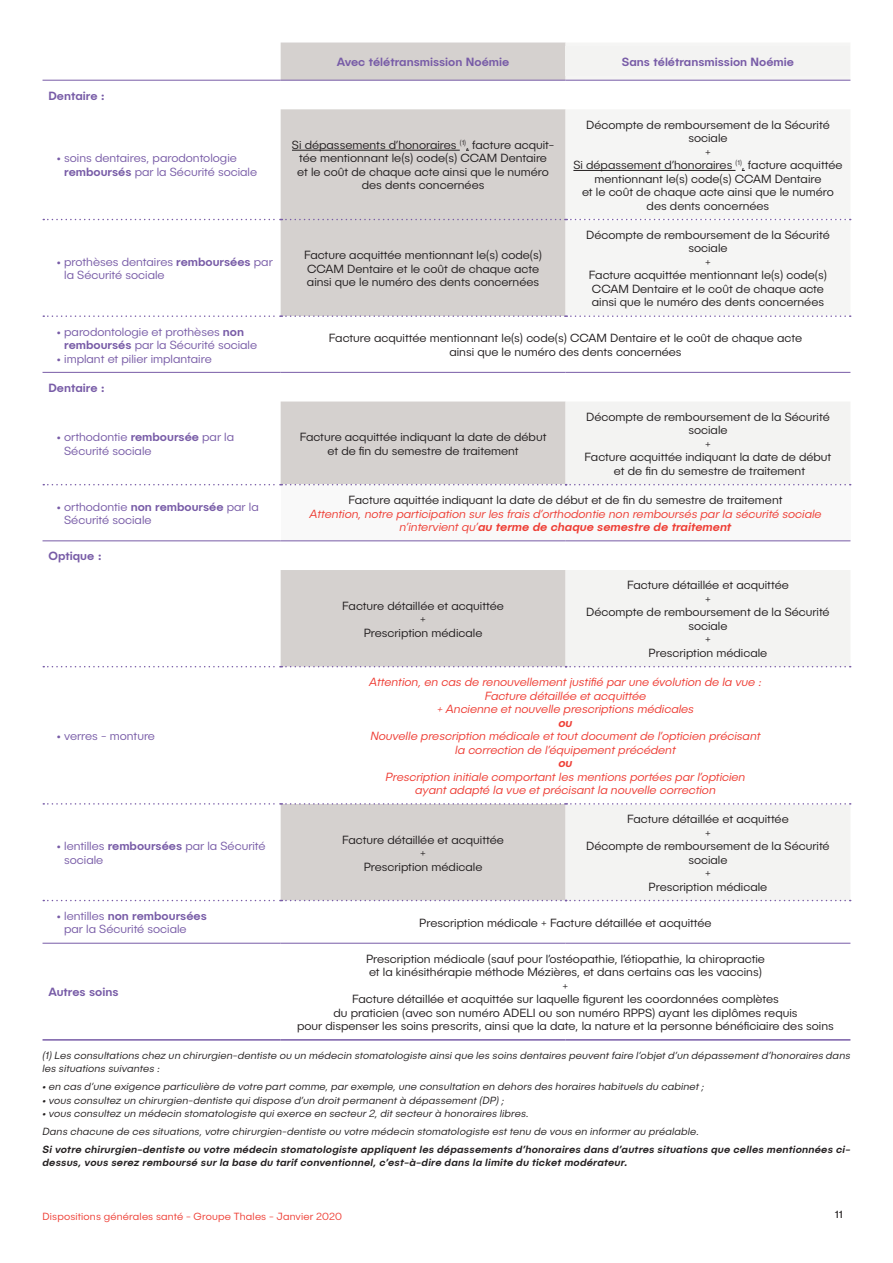
<style>
.page{position:relative;width:893px;height:1263px;background:#fff}
.page>*{position:absolute;margin:0;border:0;box-sizing:border-box;transform-origin:0 0}
.t1{font:300 12px/13.5px "Publica Sans";color:#231f20;text-align:center}
.t2{font:italic 300 12px/13.5px "Publica Sans";color:#ee3e35;text-align:center}
.t3{font:300 12px/13.5px "Publica Sans";color:#785ca7}
.t4{font:500 12px "Publica Sans";color:#785ca7}
.t5{font:italic 500 12px "Publica Sans";color:#ee3e35}
.t6{font:italic 300 10.5px/13.5px "Publica Sans";letter-spacing:.015em;color:#231f20}
.t7{font:italic 500 10.5px/13.5px "Publica Sans";letter-spacing:.02em;color:#231f20}
.t8{font:300 10.5px "Publica Sans";letter-spacing:.015em;color:#ee3e35}
.t9{font:10.5px "Publica Sans";color:#231f20}
.s1{font-weight:500}
</style>
<div class="page">
<svg style="left:281px;top:43px;width:285px;height:272px;fill:#d5d1cf"></svg>
<svg style="left:566px;top:43px;width:284px;height:272px;fill:#f5f5f4"></svg>
<svg style="left:281px;top:371px;width:569px;height:572px"></svg>
<svg style="left:566px;top:401px;width:284px;height:499px;fill:#f3f3f2"></svg>
<div style="left:281px;top:485px;width:569px;height:56px;background:#f9f9f9"></div>
<hr style="left:43px;top:80px;width:238px;height:1px;background:#785ca7">
<hr style="left:566px;top:80px;width:284px;height:1px;background:#785ca7">
<hr style="left:281px;top:80px;width:285px;height:1px;background:#785ca7">
<svg style="left:43px;top:219px;width:808px;height:1px"></svg>
<svg style="left:43px;top:315px;width:808px;height:2px"></svg>
<hr style="left:43px;top:372px;width:238px;height:1px;background:#785ca7">
<hr style="left:281px;top:372px;width:285px;height:1px;background:#785ca7">
<hr style="left:566px;top:372px;width:284px;height:1px;background:#785ca7">
<svg style="left:43px;top:484px;width:808px;height:1px"></svg>
<hr style="left:43px;top:540px;width:238px;height:1px;background:#785ca7">
<hr style="left:281px;top:540px;width:285px;height:1px;background:#785ca7">
<hr style="left:566px;top:540px;width:284px;height:1px;background:#785ca7">
<svg style="left:43px;top:666px;width:808px;height:1px"></svg>
<svg style="left:43px;top:803px;width:808px;height:2px"></svg>
<svg style="left:43px;top:900px;width:808px;height:1px"></svg>
<hr style="left:43px;top:943px;width:238px;height:1px;background:#785ca7">
<hr style="left:43px;top:1039px;width:238px;height:1px;background:#785ca7">
<hr style="left:281px;top:943px;width:285px;height:1px;background:#785ca7">
<hr style="left:566px;top:943px;width:284px;height:1px;background:#785ca7">
<hr style="left:281px;top:1039px;width:285px;height:1px;background:#785ca7">
<hr style="left:566px;top:1039px;width:284px;height:1px;background:#785ca7">
<div style="left:565px;top:47px;width:285px;height:29px;background:#f3f3f2"></div>
<hr style="left:292px;top:150px;width:168px;height:1px;background:#231f20">
<hr style="left:573px;top:170px;width:162px;height:1px;background:#231f20">
<p class="t4" style="left:48px;top:88px;width:58px">Dentaire :</p>
<p class="t3" style="left:64px;top:151px;width:194px;text-indent:-7px">• soins dentaires, parodontologie <span class="s1">remboursés</span> par la Sécurité sociale</p>
<p class="t4" style="left:337px;top:54px;width:174px">Avec télétransmission Noémie</p>
<p class="t4" style="left:622px;top:54px;width:174px">Sans télétransmission Noémie</p>
<p class="t1" style="left:292px;top:138px;width:264px">Si dépassements d’honoraires <sup>(1)</sup>, facture acquit&shy;tée mentionnant le(s) code(s) CCAM Dentaire<br>et le coût de chaque acte ainsi que le numéro des dents concernées</p>
<p class="t1" style="left:573px;top:118px;width:271px">Décompte de remboursement de la Sécurité sociale<br>+<br>Si dépassement d’honoraires <sup>(1)</sup>, facture acquittée mentionnant le(s) code(s) CCAM Dentaire<br>et le coût de chaque acte ainsi que le numéro des dents concernées</p>
<p class="t3" style="left:64px;top:255px;width:210px;text-indent:-7px">• prothèses dentaires <span class="s1">remboursées</span> par la Sécurité sociale</p>
<p class="t1" style="left:304px;top:248px;width:239px;text-align:left">Facture acquittée mentionnant le(s) code(s)<br>CCAM Dentaire et le coût de chaque acte ainsi que le numéro des dents concernées</p>
<p class="t1" style="left:586px;top:228px;width:245px">Décompte de remboursement de la Sécurité sociale<br>+<br>Facture acquittée mentionnant le(s) code(s)<br>CCAM Dentaire et le coût de chaque acte ainsi que le numéro des dents concernées</p>
<p class="t3" style="left:64px;top:324px;width:194px;text-indent:-7px">• parodontologie et prothèses <span class="s1">non remboursés</span> par la Sécurité sociale</p>
<p class="t3" style="left:57px;top:351px;width:156px">• implant et pilier implantaire</p>
<p class="t4" style="left:48px;top:380px;width:58px">Dentaire :</p>
<p class="t1" style="left:329px;top:331px;width:475px">Facture acquittée mentionnant le(s) code(s) CCAM Dentaire et le coût de chaque acte ainsi que le numéro des dents concernées</p>
<p class="t3" style="left:64px;top:430px;width:171px;text-indent:-7px">• orthodontie <span class="s1">remboursée</span> par la<br>Sécurité sociale</p>
<p class="t1" style="left:300px;top:430px;width:248px">Facture acquittée indiquant la date de début et de fin du semestre de traitement</p>
<p class="t1" style="left:585px;top:410px;width:248px">Décompte de remboursement de la Sécurité sociale<br>+<br>Facture acquittée indiquant la date de début et de fin du semestre de traitement</p>
<p class="t3" style="left:64px;top:500px;width:196px;text-indent:-7px">• orthodontie <span class="s1">non remboursée</span> par la<br>Sécurité sociale</p>
<p class="t4" style="left:48px;top:548px;width:55px">Optique :</p>
<p class="t3" style="left:57px;top:729px;width:100px">• verres - monture</p>
<p class="t1" style="left:348px;top:493px;width:436px">Facture aquittée indiquant la date de début et de fin du semestre de traitement</p>
<p class="t2" style="left:309px;top:506px;width:514px">Attention, notre participation sur les frais d’orthodontie non remboursés par la sécurité sociale n’intervient qu’<span class="s1">au terme de chaque semestre de traitement</span></p>
<p class="t1" style="left:342px;top:598px;width:163px">Facture détaillée et acquittée +<br>Prescription médicale</p>
<p class="t1" style="left:586px;top:578px;width:245px">Facture détaillée et acquittée<br>+<br>Décompte de remboursement de la Sécurité sociale<br>+<br>Prescription médicale</p>
<p class="t2" style="left:369px;top:675px;width:394px">Attention, en cas de renouvellement justifié par une évolution de la vue :<br>Facture détaillée et acquittée<br>+ Ancienne et nouvelle prescriptions médicales</p>
<p class="t5" style="left:558px;top:715px;width:16px">ou</p>
<p class="t2" style="left:370px;top:729px;width:392px">Nouvelle prescription médicale et tout document de l’opticien précisant la correction de l’équipement précédent</p>
<p class="t5" style="left:558px;top:755px;width:16px">ou</p>
<p class="t2" style="left:386px;top:769px;width:361px">Prescription initiale comportant les mentions portées par l’opticien ayant adapté la vue et précisant la nouvelle correction</p>
<p class="t3" style="left:64px;top:839px;width:203px;text-indent:-7px">• lentilles <span class="s1">remboursées</span> par la Sécurité sociale</p>
<p class="t1" style="left:342px;top:832px;width:163px">Facture détaillée et acquittée +<br>Prescription médicale</p>
<p class="t1" style="left:586px;top:812px;width:245px">Facture détaillée et acquittée<br>+<br>Décompte de remboursement de la Sécurité sociale<br>+<br>Prescription médicale</p>
<p class="t3" style="left:64px;top:909px;width:144px;text-indent:-7px">• lentilles <span class="s1">non remboursées </span>par la Sécurité sociale</p>
<p class="t1" style="left:419px;top:915px;width:294px">Prescription médicale + Facture détaillée et acquittée</p>
<p class="t1" style="left:297px;top:951px;width:538px">Prescription médicale (sauf pour l’ostéopathie, l’étiopathie, la chiropractie<br>et la kinésithérapie méthode Mézières, et dans certains cas les vaccins)<br>+<br>Facture détaillée et acquittée sur laquelle figurent les coordonnées complètes<br>du praticien (avec son numéro ADELI ou son numéro RPPS) ayant les diplômes requis<br>pour dispenser les soins prescrits, ainsi que la date, la nature et la personne bénéficiaire des soins</p>
<p class="t6" style="left:43px;top:1048px;width:809px">(1) Les consultations chez un chirurgien-dentiste ou un médecin stomatologiste ainsi que les soins dentaires peuvent faire l’objet d’un dépassement d’honoraires dans les situations suivantes :</p>
<p class="t6" style="left:43px;top:1079px;width:664px">• en cas d’une exigence particulière de votre part comme, par exemple, une consultation en dehors des horaires habituels du cabinet ;</p>
<p class="t6" style="left:43px;top:1093px;width:463px">• vous consultez un chirurgien-dentiste qui dispose d’un droit permanent à dépassement (DP) ;</p>
<p class="t6" style="left:43px;top:1104px;width:658px;line-height:17.7px">• vous consultez un médecin stomatologiste qui exerce en secteur 2, dit secteur à honoraires libres.<br>Dans chacune de ces situations, votre chirurgien-dentiste ou votre médecin stomatologiste est tenu de vous en informer au préalable.</p>
<p class="t7" style="left:43px;top:1142px;width:809px">Si votre chirurgien-dentiste ou votre médecin stomatologiste appliquent les dépassements d’honoraires dans d’autres situations que celles mentionnées ci&shy;dessus, vous serez remboursé sur la base du tarif conventionnel, c’est-à-dire dans la limite du ticket modérateur.</p>
<p class="t4" style="left:48px;top:984px;width:72px">Autres soins</p>
<p class="t8" style="left:43px;top:1210px;width:301px">Dispositions générales santé - Groupe Thales - Janvier 2020</p>
<p class="t9" style="left:835px;top:1208px;width:10px">11</p>
</div>
